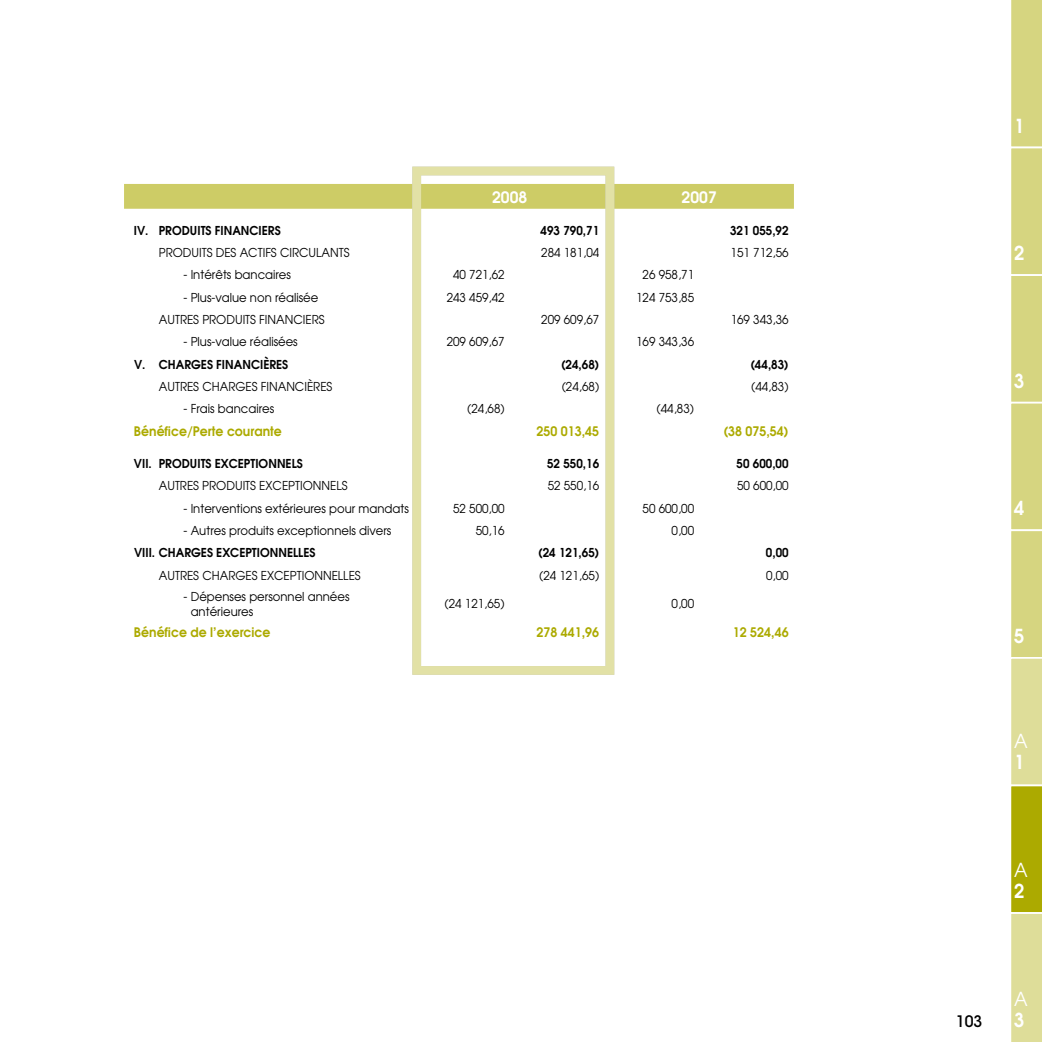
<style>
.page{position:relative;width:1042px;height:1042px;background:#fff}
.page>*{position:absolute;margin:0;border:0;box-sizing:border-box;transform-origin:0 0}
.t1{font:600 19.25px "Avant Garde";color:#fff;scale:.95 1}
.t2{font:19.25px "Avant Garde";color:#fff;scale:.95 1}
.t3{font:600 15.75px "Avant Garde";color:#fff}
.t4{font:500 15.75px "ITC Avant Garde Std";color:#000;scale:.95 1}
.t5{font:600 13.12px "Avant Garde";color:#acaa00;scale:.95 1}
.t6{font:12.25px/14.7px "Avant Garde";color:#000;scale:.95 1}
.t7{font:600 12.25px "Avant Garde";color:#000;scale:.95 1}
</style>
<div class="page">
<div style="left:124px;top:184px;width:670px;height:25px;background:#cdcc66"></div>
<svg style="left:1011px;top:0;width:31px;height:1042px;background:#d3d279"></svg>
<div style="left:412px;top:167px;width:202px;height:508px;border:9px solid #e2e1a6"></div>
<p class="t3" style="left:492px;top:186px;width:37px">2008</p>
<p class="t3" style="left:681px;top:186px;width:37px">2007</p>
<p class="t7" style="left:134px;top:222px;width:25px">IV. PRODU</p>
<p class="t7" style="left:197px;top:222px;width:38px">ITS FINAN</p>
<p class="t7" style="left:250px;top:222px;width:35px">CIERS</p>
<p class="t7" style="left:540px;top:222px;width:63px">493 790,71</p>
<p class="t7" style="left:730px;top:222px;width:63px">321 055,92</p>
<p class="t6" style="left:159px;top:245px;width:202px">PRODUITS DES ACTIFS CIRCULANTS</p>
<p class="t6" style="left:541px;top:245px;width:63px">284 181,04</p>
<p class="t6" style="left:730px;top:245px;width:63px">151 712,56</p>
<p class="t6" style="left:184px;top:267px;width:115px">- Intérêts bancaires</p>
<p class="t6" style="left:453px;top:267px;width:56px">40 721,62</p>
<p class="t6" style="left:642px;top:267px;width:56px">26 958,71</p>
<p class="t6" style="left:184px;top:290px;width:143px">- Plus-value non réalisée</p>
<p class="t6" style="left:447px;top:290px;width:63px">243 459,42</p>
<p class="t6" style="left:636px;top:290px;width:63px">124 753,85</p>
<p class="t6" style="left:159px;top:312px;width:176px">AUTRES PRODUITS FINANCIERS</p>
<p class="t6" style="left:541px;top:312px;width:63px">209 609,67</p>
<p class="t6" style="left:730px;top:312px;width:63px">169 343,36</p>
<p class="t6" style="left:184px;top:334px;width:122px">- Plus-value réalisées</p>
<p class="t6" style="left:447px;top:334px;width:63px">209 609,67</p>
<p class="t6" style="left:636px;top:334px;width:63px">169 343,36</p>
<p class="t7" style="left:134px;top:356px;width:46px">V. CHARG</p>
<p class="t7" style="left:201px;top:356px;width:35px">ES FINAN</p>
<p class="t7" style="left:251px;top:356px;width:49px">CIÈRES</p>
<p class="t7" style="left:561px;top:356px;width:42px">(24,68)</p>
<p class="t7" style="left:750px;top:356px;width:42px">(44,83)</p>
<p class="t6" style="left:159px;top:379px;width:184px">AUTRES CHARGES FINANCIÈRES</p>
<p class="t6" style="left:562px;top:379px;width:41px">(24,68)</p>
<p class="t6" style="left:751px;top:379px;width:41px">(44,83)</p>
<p class="t6" style="left:184px;top:401px;width:97px">- Frais bancaires</p>
<p class="t6" style="left:467px;top:401px;width:41px">(24,68)</p>
<p class="t6" style="left:656px;top:401px;width:41px">(44,83)</p>
<p class="t5" style="left:134px;top:423px;width:157px">Bénéfice/Perte courante</p>
<p class="t5" style="left:536px;top:423px;width:68px">250 013,45</p>
<p class="t5" style="left:723px;top:423px;width:70px">(38 075,54)</p>
<p class="t7" style="left:134px;top:455px;width:28px">VII. PRODU</p>
<p class="t7" style="left:197px;top:455px;width:75px">ITS EXCEPTIONN</p>
<p class="t7" style="left:286px;top:455px;width:20px">ELS</p>
<p class="t7" style="left:547px;top:455px;width:56px">52 550,16</p>
<p class="t7" style="left:736px;top:455px;width:56px">50 600,00</p>
<p class="t6" style="left:159px;top:478px;width:200px">AUTRES PRODUITS EXCEPTIONNELS</p>
<p class="t6" style="left:548px;top:478px;width:56px">52 550,16</p>
<p class="t6" style="left:737px;top:478px;width:56px">50 600,00</p>
<p class="t6" style="left:184px;top:501px;width:239px">- Interventions extérieures pour mandats</p>
<p class="t6" style="left:453px;top:501px;width:56px">52 500,00</p>
<p class="t6" style="left:642px;top:501px;width:56px">50 600,00</p>
<p class="t6" style="left:184px;top:523px;width:220px">- Autres produits exceptionnels divers</p>
<p class="t6" style="left:476px;top:523px;width:32px">50,16</p>
<p class="t6" style="left:671px;top:523px;width:25px">0,00</p>
<p class="t7" style="left:134px;top:545px;width:46px">VIII. CHARG</p>
<p class="t7" style="left:201px;top:545px;width:73px">ES EXCEPTIONN</p>
<p class="t7" style="left:287px;top:545px;width:30px">ELLES</p>
<p class="t7" style="left:538px;top:545px;width:66px">(24 121,65)</p>
<p class="t7" style="left:766px;top:545px;width:26px">0,00</p>
<p class="t6" style="left:159px;top:568px;width:214px">AUTRES CHARGES EXCEPTIONNELLES</p>
<p class="t6" style="left:539px;top:568px;width:65px">(24 121,65)</p>
<p class="t6" style="left:766px;top:568px;width:25px">0,00</p>
<p class="t6" style="left:191px;top:589px;width:169px;text-indent:-7px">- Dépenses personnel années antérieures</p>
<p class="t6" style="left:444px;top:596px;width:65px">(24 121,65)</p>
<p class="t6" style="left:671px;top:596px;width:25px">0,00</p>
<p class="t5" style="left:134px;top:623px;width:145px">Bénéfice de l’exercice</p>
<p class="t5" style="left:536px;top:623px;width:68px">278 441,96</p>
<p class="t5" style="left:733px;top:623px;width:60px">12 524,46</p>
<h1 class="t1" style="left:1014px;top:113px;width:12px">1</h1>
<h1 class="t1" style="left:1014px;top:240px;width:12px">2</h1>
<h1 class="t1" style="left:1014px;top:368px;width:12px">3</h1>
<h1 class="t1" style="left:1014px;top:495px;width:12px">4</h1>
<h1 class="t1" style="left:1014px;top:623px;width:12px">5</h1>
<h1 class="t2" style="left:1014px;top:728px;width:16px">A</h1>
<h1 class="t1" style="left:1014px;top:749px;width:12px">1</h1>
<h1 class="t2" style="left:1014px;top:857px;width:16px">A</h1>
<h1 class="t1" style="left:1014px;top:878px;width:12px">2</h1>
<p class="t4" style="left:956px;top:1011px;width:29px">103</p>
<h1 class="t2" style="left:1014px;top:986px;width:16px">A</h1>
<h1 class="t1" style="left:1014px;top:1007px;width:12px">3</h1>
</div>
